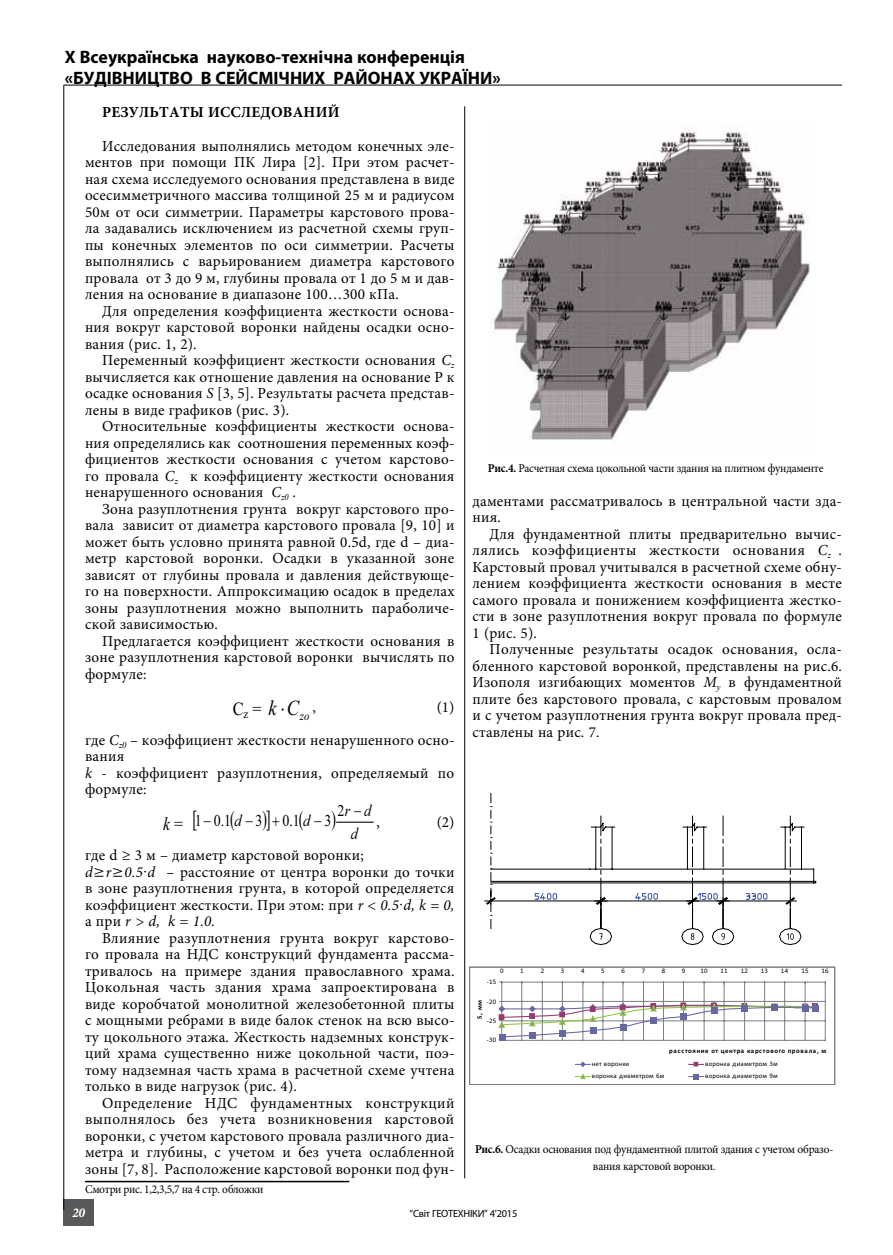
<style>
.page{position:relative;width:893px;height:1255px;background:#fff}
.page>*{position:absolute;margin:0;border:0;box-sizing:border-box;transform-origin:0 0}
.t1{font:italic 21.45px "Times New Roman";color:#000;scale:.87 1}
.t2{font:18.75px "Times New Roman";color:#000;scale:.86 1}
.t3{font:italic 18.75px "Times New Roman";color:#000;scale:.84 1}
.t4{font:700 18px/21px "Myriad Pro";color:#000}
.t5{font:16.65px "Times New Roman";color:#000;scale:.84 1}
.t6{font:italic 16.65px "Times New Roman";color:#000;scale:.84 1}
.t7{font:15.3px/16.5px "Minion Pro";letter-spacing:.015em;color:#000;text-align:justify}
.t8{font:700 15.3px "Minion Pro";letter-spacing:.015em;color:#000}
.t9{font:italic 700 13.5px "Minion Pro";color:#fff}
.t10{font:12px/16.5px "Minion Pro";letter-spacing:-.025em;color:#000;text-align:center;scale:.95 1}
.t11{font:10.5px "Myriad Pro";letter-spacing:-.025em;color:#000}
.t12{font:6.9px "Calibri";letter-spacing:.015em;color:#000}
.t13{font:700 6.9px "Calibri";letter-spacing:.08em;color:#000}
.s1{font-style:italic}
.s2{font-style:italic;font-size:21.45px}
.s3{font-weight:700}
.s4{font-style:normal}
.s5{font-family:"Baskerville BT";font-style:italic}
</style>
<div class="page">
<div style="left:63px;top:1198px;width:31px;height:27px;background:#58595b"></div>
<hr style="left:64px;top:85px;width:778px;height:1px;background:#000">
<hr style="left:63px;top:85px;width:1px;height:1124px;background:#000">
<hr style="left:337px;top:821px;width:36px;height:1px;background:#000">
<img style="left:490px;top:125px;width:320px;height:315px">
<svg style="left:485px;top:793px;width:331px;height:152px"></svg>
<hr style="left:501px;top:981px;width:1px;height:59px;background:#7c7e82">
<hr style="left:502px;top:1001px;width:323px;height:1px;background:#7c7e82">
<hr style="left:502px;top:1020px;width:323px;height:1px;background:#7c7e82">
<hr style="left:502px;top:1040px;width:323px;height:1px;background:#7c7e82">
<hr style="left:521px;top:981px;width:1px;height:59px;background:#7c7e82">
<hr style="left:542px;top:981px;width:1px;height:59px;background:#7c7e82">
<hr style="left:562px;top:982px;width:1px;height:58px;background:#7c7e82">
<hr style="left:583px;top:982px;width:1px;height:58px;background:#7c7e82">
<hr style="left:603px;top:982px;width:1px;height:58px;background:#7c7e82">
<hr style="left:623px;top:982px;width:1px;height:58px;background:#7c7e82">
<hr style="left:643px;top:981px;width:1px;height:59px;background:#7c7e82">
<hr style="left:663px;top:981px;width:1px;height:59px;background:#7c7e82">
<hr style="left:683px;top:981px;width:1px;height:59px;background:#7c7e82">
<hr style="left:501px;top:981px;width:324px;height:1px;background:#7c7e82">
<hr style="left:704px;top:982px;width:1px;height:58px;background:#7c7e82">
<hr style="left:724px;top:982px;width:1px;height:58px;background:#7c7e82">
<hr style="left:744px;top:982px;width:1px;height:58px;background:#7c7e82">
<hr style="left:764px;top:981px;width:1px;height:59px;background:#7c7e82">
<hr style="left:784px;top:982px;width:1px;height:58px;background:#7c7e82">
<hr style="left:805px;top:982px;width:1px;height:58px;background:#7c7e82">
<hr style="left:825px;top:982px;width:1px;height:58px;background:#7c7e82">
<svg style="left:498px;top:1001px;width:321px;height:39px"></svg>
<svg style="left:575px;top:1061px;width:15px;height:6px"></svg>
<svg style="left:689px;top:1061px;width:14px;height:5px"></svg>
<svg style="left:575px;top:1073px;width:15px;height:6px"></svg>
<svg style="left:689px;top:1073px;width:14px;height:6px"></svg>
<div style="left:470px;top:967px;width:365px;height:117px;border:1px solid #7c7e82"></div>
<hr style="left:85px;top:1180px;width:264px;height:2px;background:#000">
<hr style="left:464px;top:106px;width:1px;height:1072px;background:#000">
<p class="t4" style="left:65px;top:45px;width:437px">X Всеукраїнська науково-технічна конференція «БУДІВНИЦТВО В СЕЙСМІЧНИХ РАЙОНАХ УКРАЇНИ»</p>
<p class="t8" style="left:102px;top:102px;width:239px">РЕЗУЛЬТАТЫ ИССЛЕДОВАНИЙ</p>
<p class="t7" style="left:85px;top:137px;width:371px;text-indent:17px">Исследования выполнялись методом конечных эле&shy;ментов при помощи ПК Лира [2]. При этом расчет&shy;ная схема исследуемого основания представлена в виде осесимметричного массива толщиной 25 м и радиусом 50м от оси симметрии. Параметры карстового прова&shy;ла задавались исключением из расчетной схемы груп&shy;пы конечных элементов по оси симметрии. Расчеты выполнялись с варьированием диаметра карстового провала от 3 до 9 м, глубины провала от 1 до 5 м и дав&shy;ления на основание в диапазоне 100…300 кПа.</p>
<p class="t7" style="left:85px;top:302px;width:371px;text-indent:17px">Для определения коэффициента жесткости основа&shy;ния вокруг карстовой воронки найдены осадки осно&shy;вания (рис. 1, 2).</p>
<p class="t7" style="left:85px;top:352px;width:371px;text-indent:17px">Переменный коэффициент жесткости основания <span class="s1">C</span><sub>z </sub>вычисляется как отношение давления на основание P к осадке основания <span class="s1">S</span> [3, 5]. Результаты расчета представ&shy;лены в виде графиков (рис. 3).</p>
<p class="t7" style="left:85px;top:418px;width:371px;text-indent:17px">Относительные коэффициенты жесткости основа&shy;ния определялись как соотношения переменных коэф&shy;фициентов жесткости основания с учетом карстово&shy;го провала <span class="s1">C</span><sub>z</sub> к коэффициенту жесткости основания ненарушенного основания <span class="s1">C</span><sub>z0</sub> .</p>
<p class="t7" style="left:85px;top:500px;width:371px;text-indent:17px">Зона разуплотнения грунта вокруг карстового про&shy;вала зависит от диаметра карстового провала [9, 10] и может быть условно принята равной 0.5d, где d – диа&shy;метр карстовой воронки. Осадки в указанной зоне зависят от глубины провала и давления действующе&shy;го на поверхности. Аппроксимацию осадок в пределах зоны разуплотнения можно выполнить параболиче&shy;ской зависимостью.</p>
<p class="t7" style="left:85px;top:632px;width:371px;text-indent:17px">Предлагается коэффициент жесткости основания в зоне разуплотнения карстовой воронки вычислять по формуле:</p>
<p class="t2" style="left:233px;top:696px;width:91px">C<sub>z</sub> = <span class="s2">C</span><sub>zo</sub></p>
<p class="t10" style="left:488px;top:460px;width:355px"><span class="s3">Рис.4.</span> Расчетная схема цокольной части здания на плитном фундаменте</p>
<p class="t7" style="left:472px;top:492px;width:371px">даментами рассматривалось в центральной части зда&shy;ния.</p>
<p class="t7" style="left:472px;top:525px;width:371px;text-indent:17px">Для фундаментной плиты предварительно вычис&shy;лялись коэффициенты жесткости основания <span class="s1">C</span><sub>z</sub> .<br>Карстовый провал учитывался в расчетной схеме обну&shy;лением коэффициента жесткости основания в месте самого провала и понижением коэффициента жестко&shy;сти в зоне разуплотнения вокруг провала по формуле 1 (рис. 5).</p>
<p class="t7" style="left:472px;top:641px;width:371px;text-indent:17px">Полученные результаты осадок основания, осла&shy;бленного карстовой воронкой, представлены на рис.6.<br>Изополя изгибающих моментов <span class="s1">М</span><sub>у</sub> в фундаментной плите без карстового провала, с карстовым провалом и с учетом разуплотнения грунта вокруг провала пред&shy;ставлены на рис. 7.</p>
<h1 class="t1" style="left:268px;top:693px;width:21px">k⋅</h1>
<p class="t7" style="left:313px;top:698px;width:5px">,</p>
<p class="t7" style="left:85px;top:690px;width:371px;line-height:33px;text-align:right">(1)<br>где <span class="s1">C</span><sub>z0</sub> – коэффициент жесткости ненарушенного осно-</p>
<p class="t7" style="left:85px;top:748px;width:371px;text-align:left">вания<br><span class="s1">k</span> - коэффициент разуплотнения, определяемый по формуле:</p>
<p class="t3" style="left:163px;top:811px;width:25px">k <span class="s4">=</span></p>
<p class="t6" style="left:351px;top:822px;width:10px">d</p>
<p class="t6" style="left:338px;top:798px;width:41px"><span class="s4">2</span>r d</p>
<p class="t5" style="left:195px;top:809px;width:164px">1 0.1 <span class="s1">d</span> − 3 0.1 <span class="s1">d</span> − 3</p>
<p class="t7" style="left:376px;top:814px;width:5px">,</p>
<p class="t7" style="left:437px;top:814px;width:19px">(2)</p>
<p class="t7" style="left:85px;top:847px;width:371px;text-align:left">где d ≥ 3 м – диаметр карстовой воронки;<br><span class="s1">d</span><span class="s5">≥</span><span class="s1">r</span><span class="s5">≥</span><span class="s1">0.5</span><span class="s5">·</span><span class="s1">d</span> – расстояние от центра воронки до точки в зоне разуплотнения грунта, в которой определяется коэффициент жесткости. При этом: при <span class="s1">r &lt; 0.5</span><span class="s5">·</span><span class="s1">d, k = 0, </span>а при <span class="s1">r &gt; d, k = 1.0.</span></p>
<p class="t7" style="left:85px;top:929px;width:371px;text-indent:17px">Влияние разуплотнения грунта вокруг карстово&shy;го провала на НДС конструкций фундамента рассма&shy;тривалось на примере здания православного храма.<br>Цокольная часть здания храма запроектирована в виде коробчатой монолитной железобетонной плиты с мощными ребрами в виде балок стенок на всю высо&shy;ту цокольного этажа. Жесткость надземных конструк&shy;ций храма существенно ниже цокольной части, поэ&shy;тому надземная часть храма в расчетной схеме учтена только в виде нагрузок (рис. 4).</p>
<p class="t7" style="left:85px;top:1094px;width:371px;text-indent:17px">Определение НДС фундаментных конструкций выполнялось без учета возникновения карстовой воронки, с учетом карстового провала различного диа&shy;метра и глубины, с учетом и без учета ослабленной зоны [7, 8]. Расположение карстовой воронки под фун-</p>
<p class="t12" style="left:500px;top:966px;width:5px">0</p>
<p class="t12" style="left:520px;top:966px;width:5px">1</p>
<p class="t12" style="left:541px;top:966px;width:5px">2</p>
<p class="t12" style="left:561px;top:966px;width:5px">3</p>
<p class="t12" style="left:581px;top:966px;width:5px">4</p>
<p class="t12" style="left:601px;top:966px;width:5px">5</p>
<p class="t12" style="left:621px;top:966px;width:5px">6</p>
<p class="t12" style="left:642px;top:966px;width:5px">7</p>
<p class="t12" style="left:662px;top:966px;width:5px">8</p>
<p class="t12" style="left:682px;top:966px;width:5px">9</p>
<p class="t12" style="left:700px;top:966px;width:9px">10</p>
<p class="t12" style="left:720px;top:966px;width:9px">11</p>
<p class="t12" style="left:741px;top:966px;width:9px">12</p>
<p class="t12" style="left:761px;top:966px;width:9px">13</p>
<p class="t12" style="left:781px;top:966px;width:9px">14</p>
<p class="t12" style="left:801px;top:966px;width:9px">15</p>
<p class="t12" style="left:821px;top:966px;width:9px">16</p>
<p class="t12" style="left:487px;top:977px;width:11px">-15</p>
<p class="t12" style="left:487px;top:996px;width:11px">-20</p>
<p class="t13" style="left:475px;top:1019px;width:21px;rotate:-90deg">S, мм</p>
<p class="t12" style="left:487px;top:1015px;width:11px">-25</p>
<p class="t12" style="left:487px;top:1035px;width:11px">-30</p>
<p class="t13" style="left:669px;top:1046px;width:158px">расстояние от центра карстового провала, м</p>
<p class="t12" style="left:592px;top:1059px;width:39px">нет воронки</p>
<p class="t12" style="left:705px;top:1059px;width:74px">воронка диаметром 3м</p>
<p class="t12" style="left:592px;top:1071px;width:74px">воронка диаметром 6м</p>
<p class="t12" style="left:705px;top:1071px;width:74px">воронка диаметром 9м</p>
<p class="t10" style="left:475px;top:1141px;width:379px"><span class="s3">Рис.6.</span> Осадки основания под фундаментной плитой здания с учетом образо&shy;вания карстовой воронки.</p>
<p class="t10" style="left:85px;top:1180px;width:189px">Смотри рис. 1,2,3,5,7 на 4 стр. обложки</p>
<p class="t9" style="left:72px;top:1203px;width:14px">20</p>
<p class="t11" style="left:410px;top:1206px;width:109px">“Світ ГЕОТЕХНІКИ” 4’2015</p>
</div>
